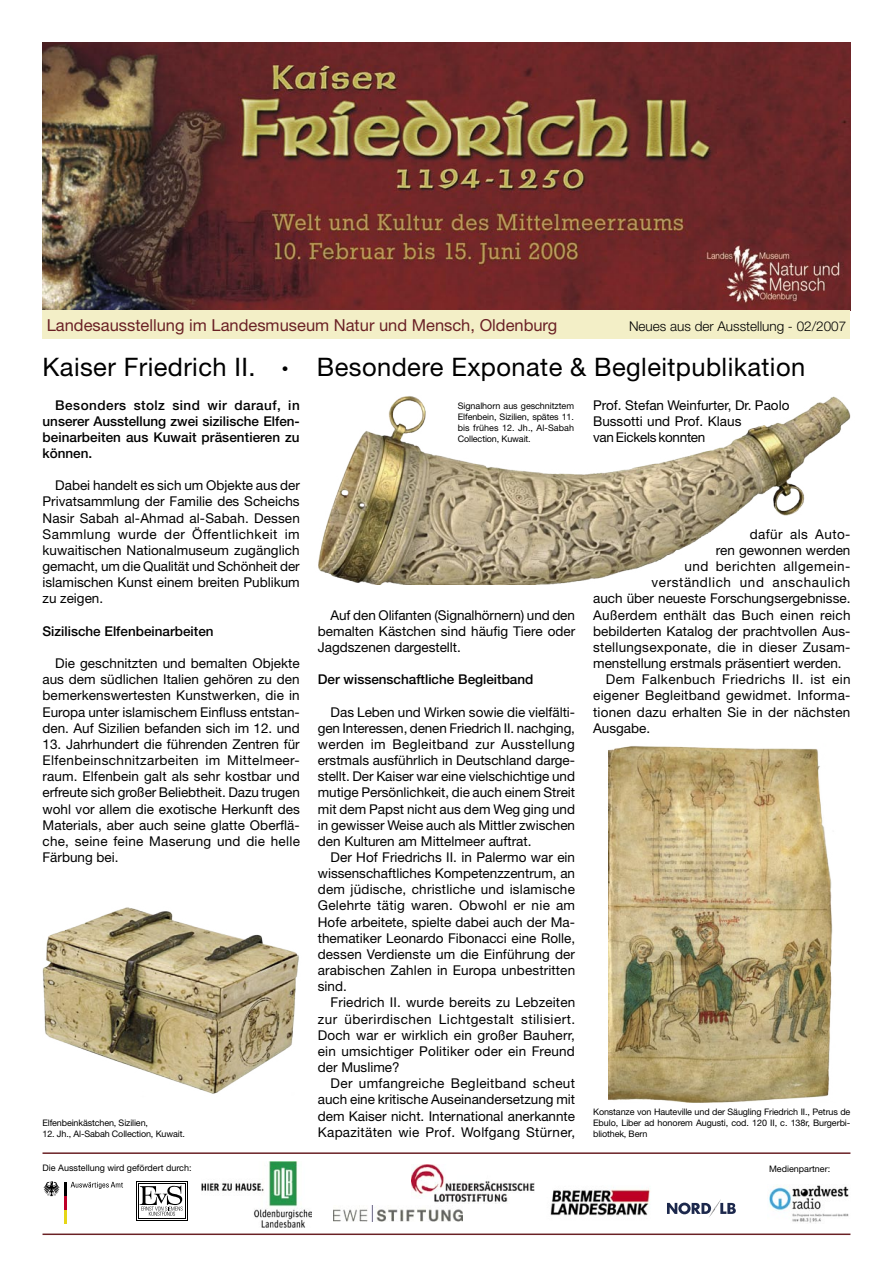
<style>
.page{position:relative;width:893px;height:1263px;background:#fff}
.page>*{position:absolute;margin:0;border:0;box-sizing:border-box;transform-origin:0 0}
.t1{font:25.5px "Helvetica Neue LT";letter-spacing:.015em;color:#000}
.t2{font:16.5px "Helvetica Neue LT";color:#6a2125}
.Zeitung_-_Text{font:13.5px/16.2px "Helvetica Neue LT";color:#000;text-align:justify}
.Zeitung_-_Text-2{font:500 13.5px/16.2px "Helvetica Neue LT";letter-spacing:.005em;color:#000;text-align:justify}
.Zeitung_-_Text-Überschrift{font:500 13.5px "Helvetica Neue LT";color:#000}
.Zeitung_-_Text-3{font:13.5px "Helvetica Neue LT";letter-spacing:.035em;color:#000}
.Zeitung_-_Text-4{font:13.5px "Helvetica Neue LT";letter-spacing:.02em;color:#000}
.Zeitung_-_Text-5{font:13.5px "Helvetica Neue LT";letter-spacing:.025em;color:#000}
.t3{font:300 13.5px "Helvetica Neue LT";color:#000}
.Zeitung_-_Text-6{font:13.5px "Helvetica Neue LT";letter-spacing:.045em;color:#000}
.Zeitung_-_Bildunterschrift{font:9px/10.8px "Helvetica Neue LT";letter-spacing:-.015em;color:#000;text-align:justify}
.Zeitung_-_Text-7{font:9px "Helvetica Neue LT";color:#000}
.s1{font-weight:800}
</style>
<div class="page">
<img style="left:318px;top:396px;width:533px;height:188px">
<img style="left:43px;top:907px;width:256px;height:187px">
<img style="left:43px;top:43px;width:807px;height:267px">
<div style="left:43px;top:310px;width:807px;height:29px;background:#f3efc7"></div>
<img style="left:608px;top:746px;width:225px;height:357px">
<hr style="left:43px;top:1233px;width:807px;height:2px;background:#6a2125">
<hr style="left:43px;top:1152px;width:807px;height:2px;background:#6a2125">
<svg style="left:43px;top:1181px;width:80px;height:42px"></svg>
<svg style="left:139px;top:1185px;width:44px;height:31px"></svg>
<hr style="left:187px;top:1181px;width:1px;height:39px;background:#000">
<hr style="left:136px;top:1181px;width:1px;height:39px;background:#000">
<hr style="left:136px;top:1181px;width:52px;height:1px;background:#000">
<hr style="left:136px;top:1220px;width:52px;height:1px;background:#000">
<hr style="left:138px;top:1183px;width:1px;height:35px;background:#000">
<hr style="left:185px;top:1183px;width:1px;height:35px;background:#000">
<hr style="left:138px;top:1218px;width:48px;height:1px;background:#000">
<hr style="left:138px;top:1183px;width:48px;height:1px;background:#000">
<img style="left:412px;top:1164px;width:123px;height:38px">
<img style="left:769px;top:1185px;width:80px;height:38px">
<img style="left:201px;top:1161px;width:111px;height:66px">
<img style="left:334px;top:1205px;width:128px;height:16px">
<svg style="left:667px;top:1199px;width:69px;height:18px"></svg>
<img style="left:550px;top:1189px;width:100px;height:27px">
<p class="t2" style="left:47px;top:316px;width:512px">Landesausstellung im Landesmuseum Natur und Mensch, Oldenburg</p>
<p class="t3" style="left:629px;top:318px;width:219px">Neues aus der Ausstellung - 02/2007</p>
<p class="t1" style="left:43px;top:352px;width:764px">Kaiser Friedrich II. <span class="s1">·</span> Besondere Exponate &amp; Begleitpublikation</p>
<p class="Zeitung_-_Text-2" style="left:43px;top:396px;width:259px;text-indent:13px">Besonders stolz sind wir darauf, in unserer Ausstellung zwei sizilische Elfen&shy;beinarbeiten aus Kuwait präsentieren zu können.</p>
<p class="Zeitung_-_Text" style="left:43px;top:477px;width:259px;text-indent:13px">Dabei handelt es sich um Objekte aus der Privatsammlung der Familie des Scheichs Nasir Sabah al-Ahmad al-Sabah. Dessen Sammlung wurde der Öffentlichkeit im kuwaitischen Nationalmuseum zugänglich gemacht, um die Qualität und Schönheit der islamischen Kunst einem breiten Publikum zu zeigen.</p>
<p class="Zeitung_-_Text-Überschrift" style="left:43px;top:623px;width:173px">Sizilische Elfenbeinarbeiten</p>
<p class="Zeitung_-_Text" style="left:43px;top:655px;width:259px;text-indent:13px">Die geschnitzten und bemalten Objekte aus dem südlichen Italien gehören zu den bemerkenswertesten Kunstwerken, die in Europa unter islamischem Einfluss entstan&shy;den. Auf Sizilien befanden sich im 12. und</p>
<p class="Zeitung_-_Text" style="left:43px;top:736px;width:259px">13. Jahrhundert die führenden Zentren für Elfenbeinschnitzarbeiten im Mittelmeer&shy;raum. Elfenbein galt als sehr kostbar und erfreute sich großer Beliebtheit. Dazu trugen wohl vor allem die exotische Herkunft des Materials, aber auch seine glatte Oberflä&shy;che, seine feine Maserung und die helle Färbung bei.</p>
<p class="Zeitung_-_Bildunterschrift" style="left:43px;top:1117px;width:107px">Elfenbeinkästchen, Sizilien,</p>
<p class="Zeitung_-_Bildunterschrift" style="left:43px;top:1128px;width:144px">12. Jh., Al-Sabah Collection, Kuwait.</p>
<p class="Zeitung_-_Bildunterschrift" style="left:458px;top:401px;width:118px">Signalhorn aus geschnitztem Elfenbein, Sizilien, spätes 11. bis frühes 12. Jh., Al-Sabah Collection, Kuwait.</p>
<p class="Zeitung_-_Text" style="left:593px;top:396px;width:198px;text-align:left">Prof. Stefan Weinfurter, Dr. Paolo<br>Bussotti und Prof. Klaus<br>van Eickels konnten</p>
<p class="Zeitung_-_Text" style="left:318px;top:606px;width:259px;text-indent:13px">Auf den Olifanten (Signalhörnern) und den bemalten Kästchen sind häufig Tiere oder Jagdszenen dargestellt.</p>
<p class="Zeitung_-_Text-Überschrift" style="left:318px;top:671px;width:217px">Der wissenschaftliche Begleitband</p>
<p class="Zeitung_-_Text" style="left:318px;top:703px;width:259px;text-indent:13px">Das Leben und Wirken sowie die vielfälti&shy;gen Interessen, denen Friedrich II. nachging, werden im Begleitband zur Ausstellung erstmals ausführlich in Deutschland darge&shy;stellt. Der Kaiser war eine vielschichtige und mutige Persönlichkeit, die auch einem Streit mit dem Papst nicht aus dem Weg ging und in gewisser Weise auch als Mittler zwischen den Kulturen am Mittelmeer auftrat.</p>
<p class="Zeitung_-_Text" style="left:318px;top:849px;width:259px;text-indent:13px">Der Hof Friedrichs II. in Palermo war ein wissenschaftliches Kompetenzzentrum, an dem jüdische, christliche und islamische Gelehrte tätig waren. Obwohl er nie am Hofe arbeitete, spielte dabei auch der Ma&shy;thematiker Leonardo Fibonacci eine Rolle, dessen Verdienste um die Einführung der arabischen Zahlen in Europa unbestritten sind.</p>
<p class="Zeitung_-_Text" style="left:318px;top:994px;width:259px;text-indent:13px">Friedrich II. wurde bereits zu Lebzeiten zur überirdischen Lichtgestalt stilisiert.<br>Doch war er wirklich ein großer Bauherr, ein umsichtiger Politiker oder ein Freund der Muslime?</p>
<p class="Zeitung_-_Text" style="left:318px;top:1075px;width:259px;text-indent:13px">Der umfangreiche Begleitband scheut auch eine kritische Auseinandersetzung mit dem Kaiser nicht. International anerkannte Kapazitäten wie Prof. Wolfgang Stürner,</p>
<p class="Zeitung_-_Text-3" style="left:750px;top:526px;width:102px">dafür als Auto-</p>
<p class="Zeitung_-_Text" style="left:716px;top:542px;width:136px">ren gewonnen werden</p>
<p class="Zeitung_-_Text-3" style="left:684px;top:558px;width:167px">und berichten allgemein-</p>
<p class="Zeitung_-_Text-6" style="left:651px;top:574px;width:200px">verständlich und anschaulich</p>
<p class="Zeitung_-_Text" style="left:593px;top:590px;width:259px">auch über neueste Forschungsergebnisse.</p>
<p class="Zeitung_-_Text-5" style="left:593px;top:607px;width:259px">Außerdem enthält das Buch einen reich</p>
<p class="Zeitung_-_Text" style="left:593px;top:623px;width:259px">bebilderten Katalog der prachtvollen Aus-</p>
<p class="Zeitung_-_Text-4" style="left:593px;top:639px;width:259px">stellungsexponate, die in dieser Zusam-</p>
<p class="Zeitung_-_Text" style="left:593px;top:655px;width:250px">menstellung erstmals präsentiert werden.</p>
<p class="Zeitung_-_Text" style="left:593px;top:671px;width:259px;text-indent:13px">Dem Falkenbuch Friedrichs II. ist ein eigener Begleitband gewidmet. Informa&shy;tionen dazu erhalten Sie in der nächsten Ausgabe.</p>
<p class="Zeitung_-_Bildunterschrift" style="left:593px;top:1106px;width:259px">Konstanze von Hauteville und der Säugling Friedrich II., Petrus de Ebulo, Liber ad honorem Augusti, cod. 120 II, c. 138r, Burgerbi&shy;bliothek, Bern</p>
<p class="Zeitung_-_Text-7" style="left:43px;top:1162px;width:151px">Die Ausstellung wird gefördert durch:</p>
<p class="Zeitung_-_Text-7" style="left:769px;top:1163px;width:63px">Medienpartner:</p>
</div>
